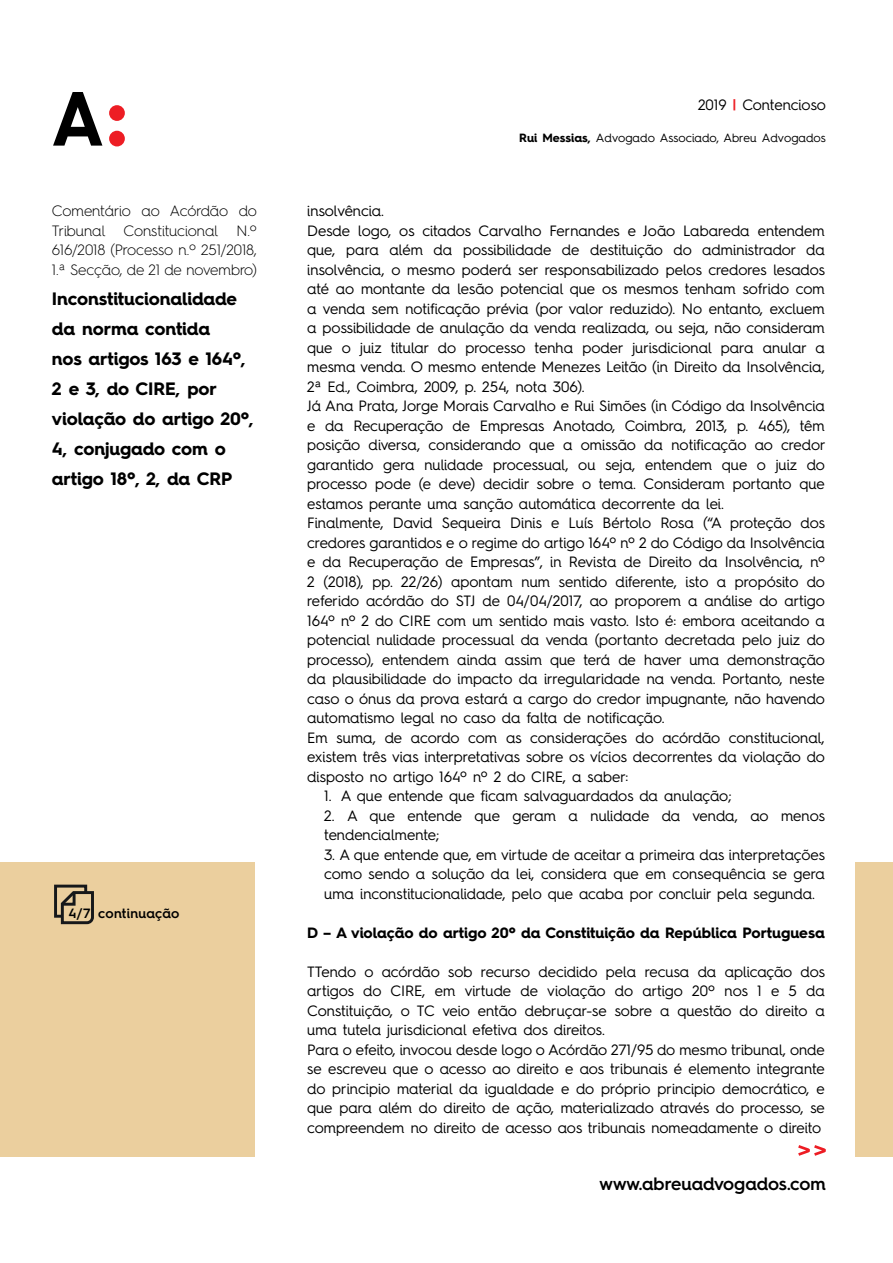
<style>
.page{position:relative;width:893px;height:1263px;background:#fff}
.page>*{position:absolute;margin:0;border:0;box-sizing:border-box;transform-origin:0 0}
.t1{font:700 18px/30px "Hurme Geometric Sans 4";letter-spacing:-.005em;color:#000}
.t2{font:600 18px "Hurme Geometric Sans 4";letter-spacing:-.01em;color:#000}
.t3{font:15px/19.5px "Hurme Geometric Sans 4";color:#000}
.t4{font:300 15px/19.5px "Hurme Geometric Sans 4";letter-spacing:-.005em;color:#000;text-align:justify}
.t5{font:700 15px "Hurme Geometric Sans 4";letter-spacing:-.005em;color:#000}
.t6{font:600 13.5px "Hurme Geometric Sans 4";letter-spacing:.01em;color:#000}
.t7{font:12px "Hurme Geometric Sans 4";color:#000}
.s1{font-weight:600;color:#ed1d24}
.s2{font-weight:700}
</style>
<div class="page">
<svg style="left:798px;top:1145px;width:27px;height:11px"></svg>
<div style="left:1px;top:862px;width:254px;height:294px;background:#ebcf9e"></div>
<div style="left:856px;top:862px;width:37px;height:294px;background:#ebcf9e"></div>
<div style="left:109px;top:105px;width:16px;height:16px;background:#ed1d24;border-radius:50%"></div>
<div style="left:109px;top:131px;width:16px;height:15px;background:#ed1d24;border-radius:50%"></div>
<svg style="left:53px;top:92px;width:49px;height:54px"></svg>
<svg style="left:54px;top:884px;width:40px;height:41px"></svg>
<p class="t4" style="left:52px;top:201px;width:207px">Comentário ao Acórdão do Tribunal Constitucional N.º 616/2018 (Processo n.º 251/2018, 1.ª Secção, de 21 de novembro)</p>
<p class="t1" style="left:52px;top:283px;width:203px">Inconstitucionalidade da norma contida<br>nos artigos 163 e 164º,<br>2 e 3, do CIRE, por violação do artigo 20º,<br>4, conjugado com o artigo 18º, 2, da CRP</p>
<p class="t6" style="left:69px;top:903px;width:112px">4/7 continuação</p>
<p class="t3" style="left:698px;top:94px;width:129px">2019 <span class="s1">|</span> Contencioso</p>
<p class="t7" style="left:519px;top:129px;width:308px"><span class="s2">Rui Messias,</span> Advogado Associado, Abreu Advogados</p>
<p class="t3" style="left:307px;top:201px;width:520px">insolvência.<br>Desde logo, os citados Carvalho Fernandes e João Labareda entendem que, para além da possibilidade de destituição do administrador da insolvência, o mesmo poderá ser responsabilizado pelos credores lesados até ao montante da lesão potencial que os mesmos tenham sofrido com a venda sem notificação prévia (por valor reduzido). No entanto, excluem a possibilidade de anulação da venda realizada, ou seja, não consideram que o juiz titular do processo tenha poder jurisdicional para anular a mesma venda. O mesmo entende Menezes Leitão (in Direito da Insolvência, 2ª Ed., Coimbra, 2009, p. 254, nota 306).<br>Já Ana Prata, Jorge Morais Carvalho e Rui Simões (in Código da Insolvência e da Recuperação de Empresas Anotado, Coimbra, 2013, p. 465), têm posição diversa, considerando que a omissão da notificação ao credor garantido gera nulidade processual, ou seja, entendem que o juiz do processo pode (e deve) decidir sobre o tema. Consideram portanto que estamos perante uma sanção automática decorrente da lei.<br>Finalmente, David Sequeira Dinis e Luís Bértolo Rosa (“A proteção dos credores garantidos e o regime do artigo 164º nº 2 do Código da Insolvência e da Recuperação de Empresas”, in Revista de Direito da Insolvência, nº 2 (2018), pp. 22/26) apontam num sentido diferente, isto a propósito do referido acórdão do STJ de 04/04/2017, ao proporem a análise do artigo 164º nº 2 do CIRE com um sentido mais vasto. Isto é: embora aceitando a potencial nulidade processual da venda (portanto decretada pelo juiz do processo), entendem ainda assim que terá de haver uma demonstração da plausibilidade do impacto da irregularidade na venda. Portanto, neste caso o ónus da prova estará a cargo do credor impugnante, não havendo automatismo legal no caso da falta de notificação.<br>Em suma, de acordo com as considerações do acórdão constitucional, existem três vias interpretativas sobre os vícios decorrentes da violação do disposto no artigo 164º nº 2 do CIRE, a saber:</p>
<p class="t3" style="left:324px;top:786px;width:409px">1. A que entende que ficam salvaguardados da anulação;</p>
<p class="t3" style="left:324px;top:805px;width:502px">2. A que entende que geram a nulidade da venda, ao menos tendencialmente;</p>
<p class="t3" style="left:324px;top:844px;width:502px;text-align:justify">3. A que entende que, em virtude de aceitar a primeira das interpretações como sendo a solução da lei, considera que em consequência se gera uma inconstitucionalidade, pelo que acaba por concluir pela segunda.</p>
<p class="t5" style="left:307px;top:922px;width:519px">D – A violação do artigo 20º da Constituição da República Portuguesa</p>
<p class="t3" style="left:307px;top:961px;width:519px">TTendo o acórdão sob recurso decidido pela recusa da aplicação dos artigos do CIRE, em virtude de violação do artigo 20º nos 1 e 5 da Constituição, o TC veio então debruçar-se sobre a questão do direito a uma tutela jurisdicional efetiva dos direitos.<br>Para o efeito, invocou desde logo o Acórdão 271/95 do mesmo tribunal, onde se escreveu que o acesso ao direito e aos tribunais é elemento integrante do principio material da igualdade e do próprio principio democrático, e que para além do direito de ação, materializado através do processo, se compreendem no direito de acesso aos tribunais nomeadamente o direito</p>
<p class="t2" style="left:599px;top:1171px;width:228px">www.abreuadvogados.com</p>
</div>
